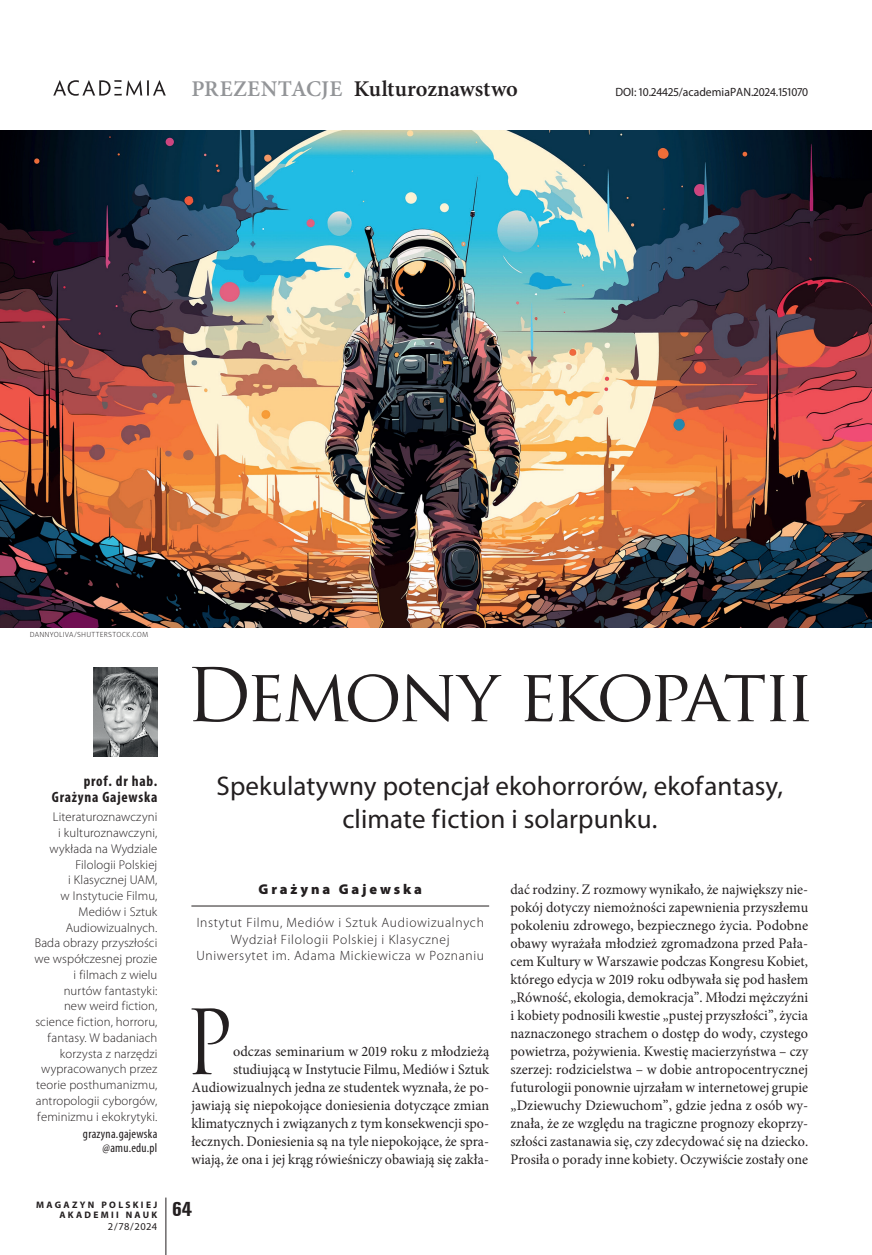
<style>
.page{position:relative;width:872px;height:1255px;background:#fff}
.page>*{position:absolute;margin:0;border:0;box-sizing:border-box;transform-origin:0 0}
.t1{font:87.15px "Trajan Pro";color:#231f20;scale:.87 1}
.t2{font:72px "Trajan Pro";letter-spacing:-.07em;color:#231f20}
.t3{font:27px/33px "Myriad Pro";letter-spacing:.005em;color:#231f20;text-align:center}
.t4{font:600 22.5px "Minion Pro";color:#231f20}
.t5{font:700 condensed 21px "Unitus TEE";color:#231f20}
.t6{font:700 condensed 15px/16.5px "Myriad Pro";letter-spacing:.05em;color:#231f20;text-align:right}
.t7{font:14.55px/18px "Minion Pro";color:#231f20;text-align:justify;scale:.96 1}
.t8{font:14.55px/18px "Minion Pro";color:#231f20;text-align:right}
.t9{font:900 14.25px "Myriad Pro";letter-spacing:.2em;color:#231f20}
.t10{font:300 13.5px/16.5px "Myriad Pro";letter-spacing:.05em;color:#231f20;text-align:center}
.t11{font:300 12.75px/15.8px "Myriad Pro";letter-spacing:.01em;color:#231f20;text-align:right}
.t12{font:condensed 12.75px/13.5px "Myriad Pro";letter-spacing:.02em;color:#231f20;text-align:right}
.t13{font:12px "Myriad Pro";letter-spacing:.005em;color:#231f20}
.t14{font:10.5px "Myriad Pro";color:#231f20}
.t15{font:700 9.45px/10.5px "Myriad Pro";letter-spacing:.245em;color:#231f20;text-align:right}
.t16{font:7.5px "Naomi Sans EFN Thin";letter-spacing:.035em;color:#231f20}
.s1{color:#939598}
</style>
<div class="page">
<hr style="left:166px;top:1197px;width:1px;height:57px;background:#231f20">
<hr style="left:191px;top:905px;width:298px;height:1px;background:#231f20">
<img style="left:94px;top:667px;width:63px;height:89px">
<img style="left:0;top:130px;width:872px;height:497px">
<svg style="left:53px;top:80px;width:113px;height:16px"></svg>
<h3 class="t4" style="left:191px;top:73px;width:328px"><span class="s1">PREZENTACJE</span> Kulturoznawstwo</h3>
<p class="t13" style="left:615px;top:84px;width:194px">DOI: 10.24425/academiaPAN.2024.151070</p>
<p class="t16" style="left:30px;top:630px;width:120px">DANNYOLIVA/SHUTTERSTOCK.COM</p>
<h2 class="t2" style="left:185px;top:649px;width:630px">Demony ekopatii</h2>
<p class="t6" style="left:52px;top:772px;width:107px">prof. dr hab.<br>Grażyna Gajewska</p>
<p class="t11" style="left:34px;top:809px;width:124px">Literaturoznawczyni<br>i kulturoznawczyni, wykłada na Wydziale<br>Filologii Polskiej<br>i Klasycznej UAM,<br>w Instytucie Filmu,<br>Mediów i Sztuk<br>Audiowizualnych.<br>Bada obrazy przyszłości we współczesnej prozie i filmach z wielu nurtów fantastyki:<br>new weird fiction, science fiction, horroru, fantasy. W badaniach korzysta z narzędzi wypracowanych przez teorie posthumanizmu, antropologii cyborgów, feminizmu i ekokrytyki.</p>
<p class="t12" style="left:83px;top:1127px;width:76px">grazyna.gajewska @amu.edu.pl</p>
<p class="t15" style="left:36px;top:1198px;width:123px">MAGAZYN POLSKIEJ<br>AKADEMII NAUK</p>
<p class="t14" style="left:108px;top:1220px;width:51px">2/78/2024</p>
<h3 class="t3" style="left:216px;top:769px;width:568px">Spekulatywny potencjał ekohorrorów, ekofantasy, climate fiction i solarpunku.</h3>
<p class="t9" style="left:258px;top:879px;width:165px">Grażyna Gajewska</p>
<p class="t10" style="left:196px;top:914px;width:289px">Instytut Filmu, Mediów i Sztuk Audiowizualnych<br>Wydział Filologii Polskiej i Klasycznej<br>Uniwersytet im. Adama Mickiewicza w Poznaniu</p>
<h1 class="t1" style="left:184px;top:986px;width:58px">P</h1>
<p class="t8" style="left:191px;top:1042px;width:299px">odczas seminarium w 2019 roku z młodzieżą studiującą w Instytucie Filmu, Mediów i Sztuk Audiowizualnych jedna ze studentek wyznała, że po&shy;jawiają się niepokojące doniesienia dotyczące zmian klimatycznych i związanych z tym konsekwencji spo&shy;łecznych. Doniesienia są na tyle niepokojące, że spra&shy;wiają, że ona i jej krąg rówieśniczy obawiają się zakła-</p>
<h3 class="t5" style="left:172px;top:1196px;width:21px">64</h3>
<p class="t7" style="left:510px;top:880px;width:312px">dać rodziny. Z rozmowy wynikało, że największy nie&shy;pokój dotyczy niemożności zapewnienia przyszłemu pokoleniu zdrowego, bezpiecznego życia. Podobne obawy wyrażała młodzież zgromadzona przed Pała&shy;cem Kultury w Warszawie podczas Kongresu Kobiet, którego edycja w 2019 roku odbywała się pod hasłem „Równość, ekologia, demokracja”. Młodzi mężczyźni i kobiety podnosili kwestie „pustej przyszłości”, życia naznaczonego strachem o dostęp do wody, czystego powietrza, pożywienia. Kwestię macierzyństwa – czy szerzej: rodzicielstwa – w dobie antropocentrycznej futurologii ponownie ujrzałam w internetowej grupie „Dziewuchy Dziewuchom”, gdzie jedna z osób wy&shy;znała, że ze względu na tragiczne prognozy ekoprzy&shy;szłości zastanawia się, czy zdecydować się na dziecko.<br>Prosiła o porady inne kobiety. Oczywiście zostały one</p>
</div>
